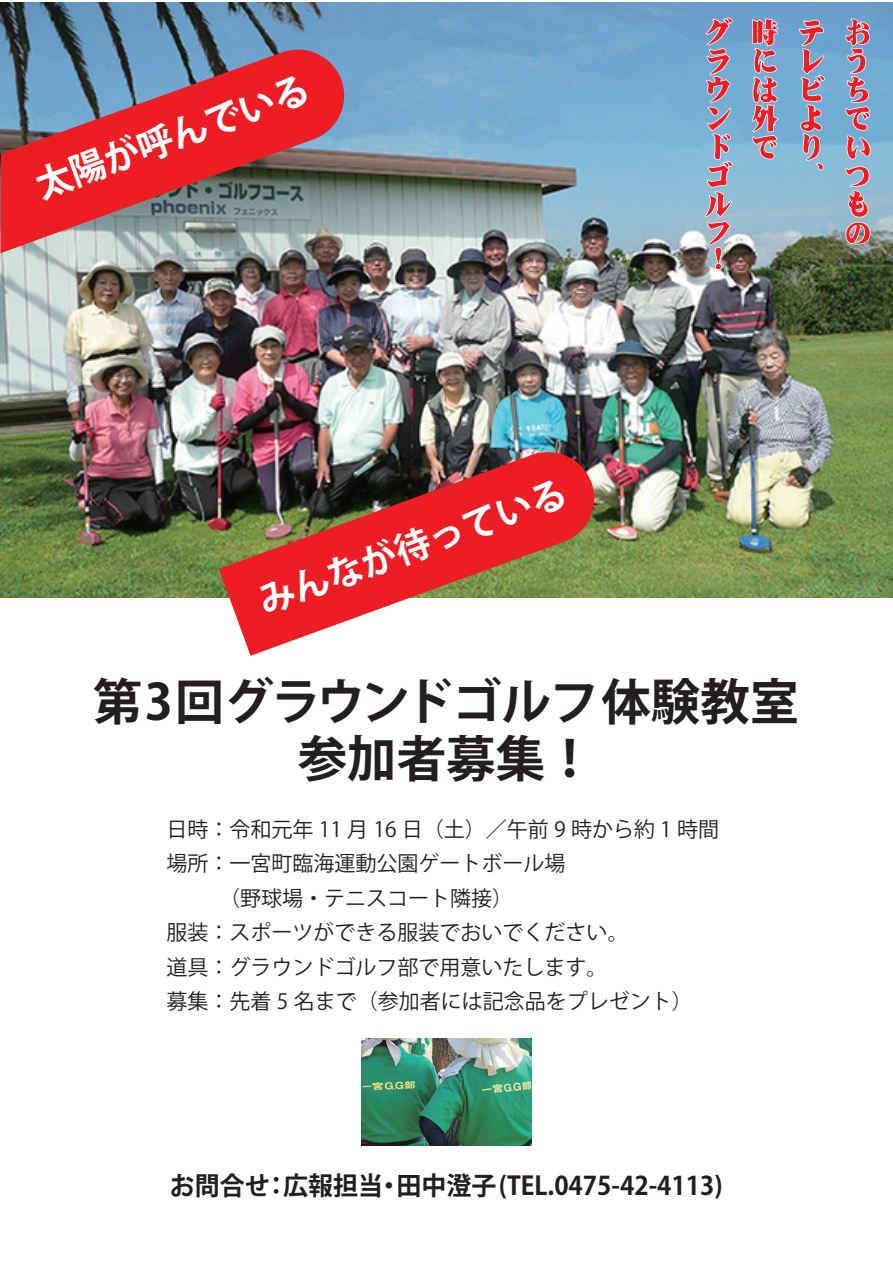
<style>
.page{position:relative;width:893px;height:1263px;background:#fff}
.page>*{position:absolute;margin:0;border:0;box-sizing:border-box;transform-origin:0 0}
.t1{font:700 49.5px/57px "Koz Go Pr 6 N";color:#231f20;text-align:center}
.t2{font:700 36.45px "Koz Go Pr 6 N";color:#fff}
.t3{font:700 36px "Koz Go Pr 6 N";color:#fff}
.t4{font:700 25.5px "Koz Go Pr 6 N";color:#231f20}
.t5{font:21px/34.5px "Koz Go Pr 6 N";color:#231f20}
</style>
<div class="page">
<img style="left:1px;top:2px;width:892px;height:596px">
<svg style="left:219px;top:446px;width:381px;height:210px"></svg>
<svg style="left:845px;top:18px;width:25px;height:142px;background:#ac8ca3"></svg>
<svg style="left:845px;top:166px;width:25px;height:79px;background:#be8b97"></svg>
<svg style="left:799px;top:20px;width:26px;height:150px;background:#a78da5"></svg>
<svg style="left:751px;top:18px;width:27px;height:141px;background:#b98497"></svg>
<svg style="left:705px;top:17px;width:28px;height:253px;background:#a994a8"></svg>
<svg style="left:1px;top:44px;width:349px;height:209px;background:#ab5c65"></svg>
<img style="left:361px;top:1039px;width:170px;height:106px">
<h2 class="t2" style="left:30px;top:167px;width:289px;rotate:-20deg">太陽が呼んでいる</h2>
<h3 class="t3" style="left:254px;top:583px;width:325px;rotate:-20deg">みんなが待っている</h3>
<h1 class="t1" style="left:93px;top:675px;width:708px">第3回グラウンドゴルフ体験教室参加者募集！</h1>
<p class="t5" style="left:167px;top:812px;width:554px">日時：令和元年 11 月 16 日（土）／午前 9 時から約 1 時間場所：一宮町臨海運動公園ゲートボール場<br>　　　（野球場・テニスコート隣接）<br>服装：スポーツができる服装でおいでください。<br>道具：グラウンドゴルフ部で用意いたします。<br>募集：先着 5 名まで（参加者には記念品をプレゼント）</p>
<p class="t4" style="left:170px;top:1171px;width:554px">お問合せ：広報担当・田中澄子(TEL.0475-42-4113)</p>
</div>
